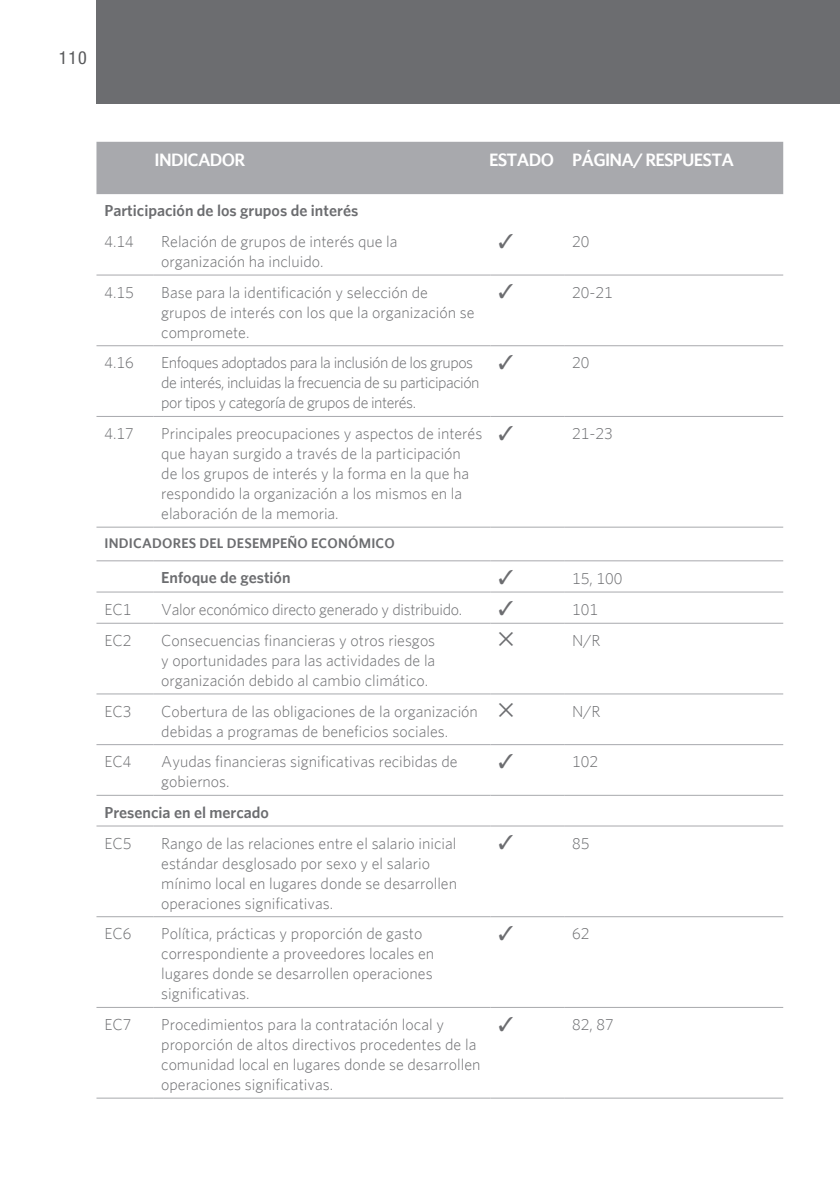
<style>
.page{position:relative;width:840px;height:1191px;background:#fff}
.page>*{position:absolute;margin:0;border:0;box-sizing:border-box;transform-origin:0 0}
.t1{font:600 18px "Whitney";letter-spacing:-.04em;color:#fff}
.t2{font:condensed 18px "Helvetica Neue LT Std";color:#57585a}
.t3{font:300 16px/20px "Whitney";color:#6c6d70}
.t4{font:300 16px/20px "Whitney";letter-spacing:-.03em;color:#6c6d70}
.t5{font:600 16px "Whitney";color:#6c6d70}
.t6{font:300 16px "Whitney";letter-spacing:-.02em;color:#6c6d70}
.t7{font:600 14px "Whitney";letter-spacing:.015em;color:#6c6d70}
</style>
<div class="page">
<div style="left:96px;top:0;width:743px;height:103px;background:#6c6d70"></div>
<div style="left:96px;top:142px;width:686px;height:52px;background:#a8a9ad"></div>
<hr style="left:96px;top:275px;width:57px;height:1px;background:#a8a9ad">
<hr style="left:153px;top:275px;width:337px;height:1px;background:#a8a9ad">
<hr style="left:490px;top:275px;width:74px;height:1px;background:#a8a9ad">
<hr style="left:564px;top:275px;width:218px;height:1px;background:#a8a9ad">
<hr style="left:96px;top:345px;width:57px;height:1px;background:#a8a9ad">
<hr style="left:153px;top:345px;width:337px;height:1px;background:#a8a9ad">
<hr style="left:490px;top:345px;width:74px;height:1px;background:#a8a9ad">
<hr style="left:564px;top:345px;width:218px;height:1px;background:#a8a9ad">
<hr style="left:96px;top:416px;width:57px;height:1px;background:#a8a9ad">
<hr style="left:153px;top:416px;width:337px;height:1px;background:#a8a9ad">
<hr style="left:490px;top:416px;width:74px;height:1px;background:#a8a9ad">
<hr style="left:564px;top:416px;width:218px;height:1px;background:#a8a9ad">
<hr style="left:96px;top:623px;width:57px;height:1px;background:#a8a9ad">
<hr style="left:153px;top:623px;width:337px;height:1px;background:#a8a9ad">
<hr style="left:490px;top:623px;width:74px;height:1px;background:#a8a9ad">
<hr style="left:564px;top:623px;width:218px;height:1px;background:#a8a9ad">
<hr style="left:96px;top:693px;width:57px;height:1px;background:#a8a9ad">
<hr style="left:153px;top:693px;width:337px;height:1px;background:#a8a9ad">
<hr style="left:490px;top:693px;width:74px;height:1px;background:#a8a9ad">
<hr style="left:564px;top:693px;width:218px;height:1px;background:#a8a9ad">
<hr style="left:96px;top:744px;width:57px;height:1px;background:#a8a9ad">
<hr style="left:153px;top:744px;width:337px;height:1px;background:#a8a9ad">
<hr style="left:490px;top:744px;width:74px;height:1px;background:#a8a9ad">
<hr style="left:564px;top:744px;width:218px;height:1px;background:#a8a9ad">
<hr style="left:96px;top:1007px;width:57px;height:1px;background:#a8a9ad">
<hr style="left:153px;top:1007px;width:337px;height:1px;background:#a8a9ad">
<hr style="left:490px;top:1007px;width:74px;height:1px;background:#a8a9ad">
<hr style="left:564px;top:1007px;width:218px;height:1px;background:#a8a9ad">
<hr style="left:96px;top:527px;width:57px;height:1px;background:#a8a9ad">
<hr style="left:153px;top:527px;width:337px;height:1px;background:#a8a9ad">
<hr style="left:490px;top:527px;width:74px;height:1px;background:#a8a9ad">
<hr style="left:564px;top:527px;width:218px;height:1px;background:#a8a9ad">
<hr style="left:96px;top:795px;width:57px;height:1px;background:#a8a9ad">
<hr style="left:153px;top:795px;width:337px;height:1px;background:#a8a9ad">
<hr style="left:490px;top:795px;width:74px;height:1px;background:#a8a9ad">
<hr style="left:564px;top:795px;width:218px;height:1px;background:#a8a9ad">
<hr style="left:96px;top:1097px;width:57px;height:1px;background:#a8a9ad">
<hr style="left:153px;top:1097px;width:337px;height:1px;background:#a8a9ad">
<hr style="left:490px;top:1097px;width:74px;height:1px;background:#a8a9ad">
<hr style="left:564px;top:1097px;width:218px;height:1px;background:#a8a9ad">
<hr style="left:96px;top:560px;width:57px;height:1px;background:#a8a9ad">
<hr style="left:153px;top:560px;width:337px;height:1px;background:#a8a9ad">
<hr style="left:490px;top:560px;width:74px;height:1px;background:#a8a9ad">
<hr style="left:564px;top:560px;width:218px;height:1px;background:#a8a9ad">
<hr style="left:96px;top:591px;width:57px;height:1px;background:#a8a9ad">
<hr style="left:153px;top:591px;width:337px;height:1px;background:#a8a9ad">
<hr style="left:490px;top:591px;width:74px;height:1px;background:#a8a9ad">
<hr style="left:564px;top:591px;width:218px;height:1px;background:#a8a9ad">
<hr style="left:96px;top:825px;width:57px;height:1px;background:#a8a9ad">
<hr style="left:153px;top:825px;width:337px;height:1px;background:#a8a9ad">
<hr style="left:490px;top:825px;width:74px;height:1px;background:#a8a9ad">
<hr style="left:564px;top:825px;width:218px;height:1px;background:#a8a9ad">
<hr style="left:96px;top:916px;width:57px;height:1px;background:#a8a9ad">
<hr style="left:153px;top:916px;width:337px;height:1px;background:#a8a9ad">
<hr style="left:490px;top:916px;width:74px;height:1px;background:#a8a9ad">
<hr style="left:564px;top:916px;width:218px;height:1px;background:#a8a9ad">
<p class="t2" style="left:59px;top:47px;width:29px">110</p>
<p class="t1" style="left:154px;top:150px;width:92px">INDICADOR</p>
<p class="t1" style="left:489px;top:150px;width:246px">ESTADO PÁGINA/ RESPUESTA</p>
<p class="t5" style="left:104px;top:202px;width:255px">Participación de los grupos de interés</p>
<p class="t3" style="left:104px;top:231px;width:31px">4.14</p>
<p class="t3" style="left:161px;top:231px;width:238px">Relación de grupos de interés que la organización ha incluido.</p>
<p class="t3" style="left:572px;top:231px;width:19px">20</p>
<p class="t3" style="left:104px;top:282px;width:31px">4.15</p>
<p class="t3" style="left:161px;top:282px;width:314px">Base para la identificación y selección de grupos de interés con los que la organización se compromete.</p>
<p class="t3" style="left:572px;top:282px;width:42px">20-21</p>
<p class="t3" style="left:104px;top:353px;width:31px">4.16</p>
<p class="t4" style="left:161px;top:353px;width:319px">Enfoques adoptados para la inclusión de los grupos de interés, incluidas la frecuencia de su participación por tipos y categoría de grupos de interés.</p>
<p class="t3" style="left:572px;top:353px;width:19px">20</p>
<p class="t3" style="left:104px;top:423px;width:31px">4.17</p>
<p class="t3" style="left:161px;top:423px;width:322px">Principales preocupaciones y aspectos de interés que hayan surgido a través de la participación<br>de los grupos de interés y la forma en la que ha respondido la organización a los mismos en la elaboración de la memoria.</p>
<p class="t3" style="left:572px;top:423px;width:42px">21-23</p>
<p class="t7" style="left:104px;top:535px;width:291px">INDICADORES DEL DESEMPEÑO ECONÓMICO</p>
<p class="t5" style="left:161px;top:569px;width:131px">Enfoque de gestión</p>
<p class="t3" style="left:572px;top:568px;width:52px">15, 100</p>
<p class="t3" style="left:104px;top:599px;width:29px">EC1</p>
<p class="t6" style="left:161px;top:600px;width:302px">Valor económico directo generado y distribuido.</p>
<p class="t3" style="left:572px;top:599px;width:27px">101</p>
<p class="t3" style="left:104px;top:630px;width:29px">EC2</p>
<p class="t3" style="left:161px;top:630px;width:275px;text-align:justify">Consecuencias financieras y otros riesgos y oportunidades para las actividades de la organización debido al cambio climático.</p>
<p class="t3" style="left:572px;top:630px;width:30px">N/R</p>
<p class="t3" style="left:104px;top:701px;width:29px">EC3</p>
<p class="t3" style="left:161px;top:701px;width:318px">Cobertura de las obligaciones de la organización debidas a programas de beneficios sociales.</p>
<p class="t3" style="left:572px;top:701px;width:30px">N/R</p>
<p class="t3" style="left:104px;top:751px;width:29px">EC4</p>
<p class="t3" style="left:161px;top:751px;width:298px">Ayudas financieras significativas recibidas de gobiernos.</p>
<p class="t3" style="left:572px;top:751px;width:27px">102</p>
<p class="t5" style="left:104px;top:803px;width:166px">Presencia en el mercado</p>
<p class="t3" style="left:104px;top:833px;width:29px">EC5</p>
<p class="t3" style="left:161px;top:833px;width:297px">Rango de las relaciones entre el salario inicial estándar desglosado por sexo y el salario mínimo local en lugares donde se desarrollen operaciones significativas.</p>
<p class="t3" style="left:572px;top:833px;width:19px">85</p>
<p class="t3" style="left:104px;top:923px;width:29px">EC6</p>
<p class="t3" style="left:161px;top:923px;width:274px">Política, prácticas y proporción de gasto correspondiente a proveedores locales en lugares donde se desarrollen operaciones significativas.</p>
<p class="t3" style="left:572px;top:923px;width:19px">62</p>
<p class="t3" style="left:104px;top:1014px;width:29px">EC7</p>
<p class="t3" style="left:161px;top:1014px;width:321px">Procedimientos para la contratación local y proporción de altos directivos procedentes de la comunidad local en lugares donde se desarrollen operaciones significativas.</p>
<p class="t3" style="left:572px;top:1014px;width:43px">82, 87</p>
</div>
